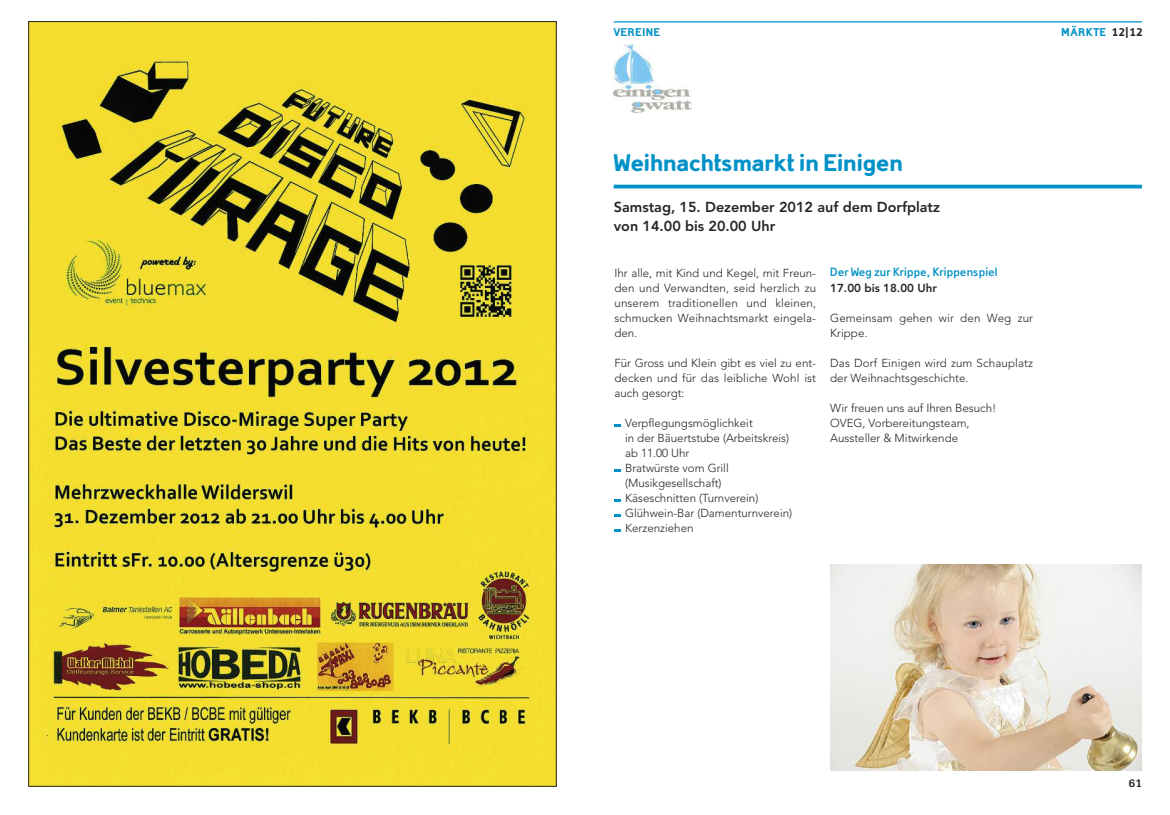
<style>
.page{position:relative;width:1170px;height:815px;background:#fff}
.page>*{position:absolute;margin:0;border:0;box-sizing:border-box;transform-origin:0 0}
.t1{font:900 25px "Domestos 98";letter-spacing:.025em;color:#0092c7}
.t2{font:800 14.38px/18.8px "Avenir";color:#272627}
.t3{font:700 12.5px "Domestos 98";letter-spacing:.025em;color:#0092c7}
.t4{font:900 11.75px "Domestos 98";letter-spacing:.075em;color:#0092c7}
.t5{font:300 11.5px/15px "Avenir";color:#272627}
.t6{font:800 11.5px "Avenir";color:#272627}
.t7{font:700 11.5px "Serifa";color:#272627}
.s1{color:#272627}
</style>
<div class="page">
<svg style="left:614px;top:424px;width:6px;height:3px"></svg>
<svg style="left:614px;top:469px;width:6px;height:3px"></svg>
<svg style="left:614px;top:499px;width:6px;height:3px"></svg>
<svg style="left:614px;top:514px;width:6px;height:3px"></svg>
<svg style="left:614px;top:529px;width:6px;height:3px"></svg>
<hr style="left:613px;top:21px;width:528px;height:2px;background:#0092c7">
<hr style="left:613px;top:185px;width:528px;height:3px;background:#0092c7">
<img style="left:613px;top:45px;width:79px;height:67px">
<img style="left:830px;top:564px;width:311px;height:207px">
<img style="left:30px;top:23px;width:524px;height:762px">
<p class="t4" style="left:613px;top:28px;width:48px">VEREINE</p>
<p class="t4" style="left:1061px;top:28px;width:83px">MÄRKTE <span class="s1">12|12</span></p>
<h1 class="t1" style="left:614px;top:155px;width:290px">Weihnachtsmarkt in Einigen</h1>
<p class="t2" style="left:613px;top:199px;width:328px">Samstag, 15. Dezember 2012 auf dem Dorfplatz von 14.00 bis 20.00 Uhr</p>
<p class="t5" style="left:614px;top:266px;width:203px;text-align:justify">Ihr alle, mit Kind und Kegel, mit Freun&shy;den und Verwandten, seid herzlich zu unserem traditionellen und kleinen, schmucken Weihnachtsmarkt eingela&shy;den.</p>
<p class="t5" style="left:614px;top:356px;width:203px;text-align:justify">Für Gross und Klein gibt es viel zu ent&shy;decken und für das leibliche Wohl ist auch gesorgt:</p>
<p class="t5" style="left:625px;top:416px;width:169px">Verpflegungsmöglichkeit<br>in der Bäuertstube (Arbeitskreis) ab 11.00 Uhr<br>Bratwürste vom Grill (Musikgesellschaft)<br>Käseschnitten (Turnverein)<br>Glühwein-Bar (Damenturnverein)<br>Kerzenziehen</p>
<p class="t3" style="left:830px;top:267px;width:169px">Der Weg zur Krippe, Krippenspiel</p>
<p class="t6" style="left:830px;top:283px;width:108px">17.00 bis 18.00 Uhr</p>
<p class="t5" style="left:830px;top:311px;width:204px">Gemeinsam gehen wir den Weg zur<br>Krippe.</p>
<p class="t5" style="left:830px;top:356px;width:204px">Das Dorf Einigen wird zum Schauplatz der Weihnachtsgeschichte.</p>
<p class="t5" style="left:830px;top:401px;width:168px">Wir freuen uns auf Ihren Besuch!<br>OVEG, Vorbereitungsteam,<br>Aussteller &amp; Mitwirkende</p>
<p class="t7" style="left:1128px;top:779px;width:15px">61</p>
</div>
